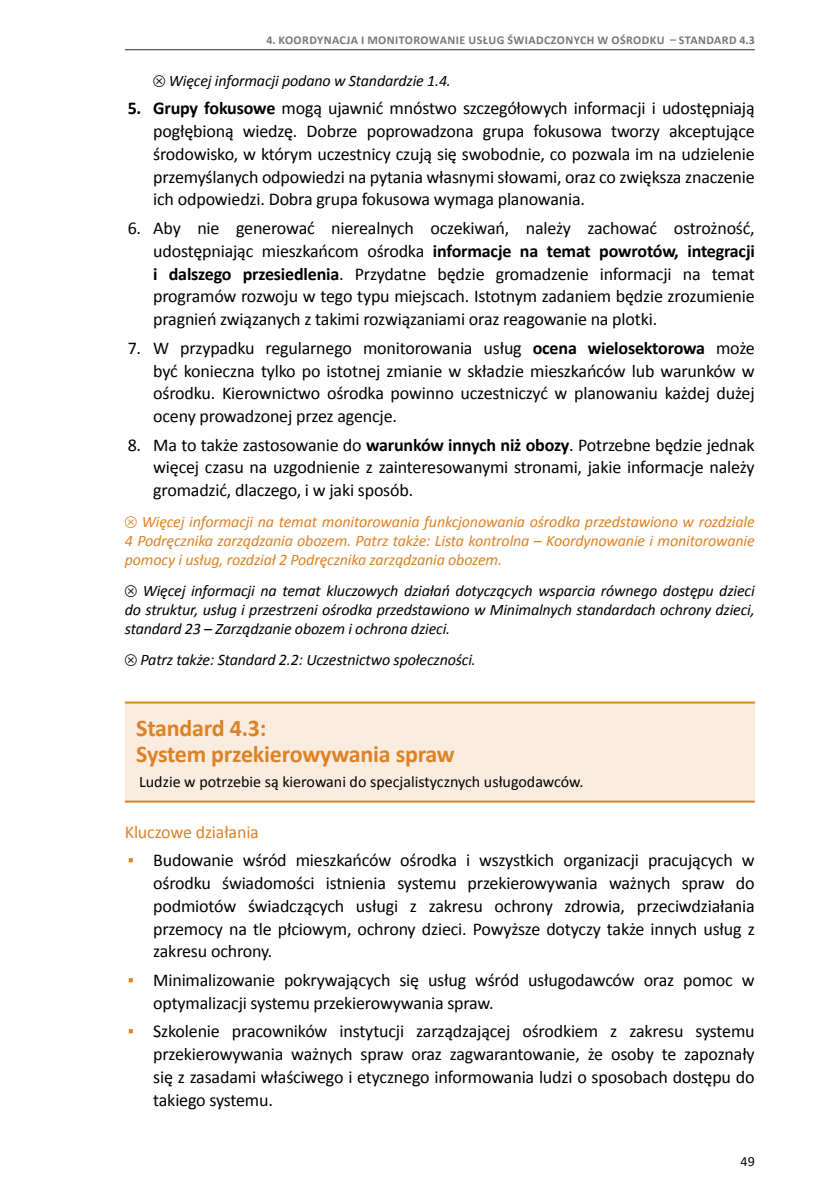
<style>
.page{position:relative;width:840px;height:1191px;background:#fff}
.page>*{position:absolute;margin:0;border:0;box-sizing:border-box;transform-origin:0 0}
.t1{font:700 24px/26px "Calibri";letter-spacing:-.01em;color:#dd8226}
.t2{font:18px/22.8px "Calibri";letter-spacing:-.01em;color:#000;text-align:justify}
.t3{font:18px "Calibri";letter-spacing:-.01em;color:#dd8226}
.t4{font:italic 16px/19.2px "Calibri";letter-spacing:-.01em;color:#000;text-align:justify}
.t5{font:italic 16px/19.2px "Calibri";letter-spacing:-.01em;color:#dd8226;text-align:justify}
.t6{font:16px "Calibri";color:#000}
.t7{font:14px "Calibri";color:#000}
.t8{font:700 12px "Calibri";letter-spacing:.035em;color:#77777a}
.s1{font-weight:700}
.s2{color:#dd8226}
</style>
<div class="page">
<hr style="left:125px;top:49px;width:629px;height:1px;background:#2d2e33">
<div style="left:125px;top:702px;width:629px;height:99px;background:#faecde"></div>
<hr style="left:125px;top:701px;width:629px;height:2px;background:#dd8226">
<hr style="left:125px;top:800px;width:629px;height:2px;background:#dd8226">
<p class="t8" style="left:266px;top:32px;width:489px">4. KOORDYNACJA I MONITOROWANIE USŁUG ŚWIADCZONYCH W OŚRODKU – STANDARD 4.3</p>
<p class="t4" style="left:153px;top:70px;width:299px">⊗ Więcej informacji podano w Standardzie 1.4.</p>
<p class="t2" style="left:153px;top:97px;width:602px;text-indent:-26px"><span class="s1">5. Grupy fokusowe</span> mogą ujawnić mnóstwo szczegółowych informacji i udostępniają pogłębioną wiedzę. Dobrze poprowadzona grupa fokusowa tworzy akceptujące środowisko, w którym uczestnicy czują się swobodnie, co pozwala im na udzielenie przemyślanych odpowiedzi na pytania własnymi słowami, oraz co zwiększa znaczenie ich odpowiedzi. Dobra grupa fokusowa wymaga planowania.</p>
<p class="t2" style="left:153px;top:217px;width:602px;text-indent:-26px">6. Aby nie generować nierealnych oczekiwań, należy zachować ostrożność, udostępniając mieszkańcom ośrodka <span class="s1">informacje na temat powrotów, integracji i dalszego przesiedlenia</span>. Przydatne będzie gromadzenie informacji na temat programów rozwoju w tego typu miejscach. Istotnym zadaniem będzie zrozumienie pragnień związanych z takimi rozwiązaniami oraz reagowanie na plotki.</p>
<p class="t2" style="left:153px;top:336px;width:602px;text-indent:-26px">7. W przypadku regularnego monitorowania usług <span class="s1">ocena wielosektorowa</span> może być konieczna tylko po istotnej zmianie w składzie mieszkańców lub warunków w ośrodku. Kierownictwo ośrodka powinno uczestniczyć w planowaniu każdej dużej oceny prowadzonej przez agencje.</p>
<p class="t2" style="left:153px;top:433px;width:602px;text-indent:-26px">8. Ma to także zastosowanie do <span class="s1">warunków innych niż obozy</span>. Potrzebne będzie jednak więcej czasu na uzgodnienie z zainteresowanymi stronami, jakie informacje należy gromadzić, dlaczego, i w jaki sposób.</p>
<p class="t5" style="left:125px;top:511px;width:631px">⊗ Więcej informacji na temat monitorowania funkcjonowania ośrodka przedstawiono w rozdziale 4 Podręcznika zarządzania obozem. Patrz także: Lista kontrolna – Koordynowanie i monitorowanie pomocy i usług, rozdział 2 Podręcznika zarządzania obozem.</p>
<p class="t4" style="left:125px;top:580px;width:631px">⊗ Więcej informacji na temat kluczowych działań dotyczących wsparcia równego dostępu dzieci do struktur, usług i przestrzeni ośrodka przedstawiono w Minimalnych standardach ochrony dzieci, standard 23 – Zarządzanie obozem i ochrona dzieci.</p>
<p class="t4" style="left:125px;top:649px;width:352px">⊗ Patrz także: Standard 2.2: Uczestnictwo społeczności.</p>
<h1 class="t1" style="left:136px;top:714px;width:320px">Standard 4.3:<br>System przekierowywania spraw</h1>
<p class="t6" style="left:139px;top:771px;width:446px">Ludzie w potrzebie są kierowani do specjalistycznych usługodawców.</p>
<p class="t3" style="left:125px;top:820px;width:135px">Kluczowe działania</p>
<p class="t2" style="left:153px;top:849px;width:602px;text-indent:-26px"><span class="s2">▪</span> Budowanie wśród mieszkańców ośrodka i wszystkich organizacji pracujących w ośrodku świadomości istnienia systemu przekierowywania ważnych spraw do podmiotów świadczących usługi z zakresu ochrony zdrowia, przeciwdziałania przemocy na tle płciowym, ochrony dzieci. Powyższe dotyczy także innych usług z zakresu ochrony.</p>
<p class="t2" style="left:153px;top:968px;width:602px;text-indent:-26px"><span class="s2">▪</span> Minimalizowanie pokrywających się usług wśród usługodawców oraz pomoc w optymalizacji systemu przekierowywania spraw.</p>
<p class="t2" style="left:153px;top:1020px;width:602px;text-indent:-26px"><span class="s2">▪</span> Szkolenie pracowników instytucji zarządzającej ośrodkiem z zakresu systemu przekierowywania ważnych spraw oraz zagwarantowanie, że osoby te zapoznały się z zasadami właściwego i etycznego informowania ludzi o sposobach dostępu do takiego systemu.</p>
<p class="t7" style="left:740px;top:1152px;width:16px">49</p>
</div>
